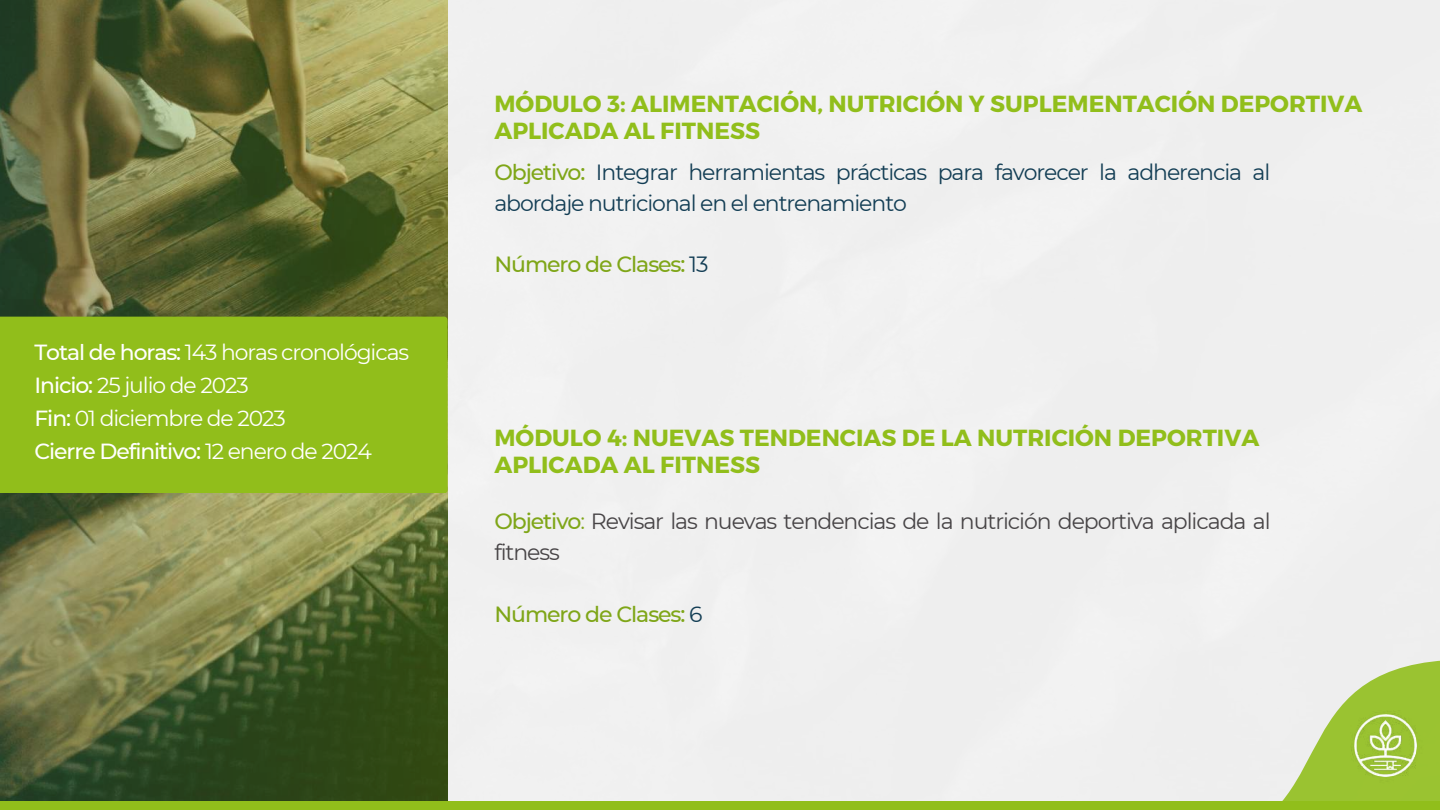
<style>
.page{position:relative;width:1440px;height:810px;background:#fff}
.page>*{position:absolute;margin:0;border:0;box-sizing:border-box;transform-origin:0 0}
.t1{font:700 23.3px/27px "Montserrat";color:#91be1b}
.t2{font:22px/30.7px "Montserrat";letter-spacing:-.05em;color:#123d54}
.t3{font:22px/30.7px "Montserrat";letter-spacing:-.05em;color:#474446}
.t4{font:500 22px "Montserrat";letter-spacing:-.05em;color:#7fa618}
.t5{font:21.9px/33px "Montserrat";letter-spacing:-.05em;color:#fffffe}
.s1{font-weight:500}
.s2{font-weight:500;color:#7fa618}
.s3{font-weight:400;color:#123d54}
.s4{color:#7fa618}
</style>
<div class="page">
<div style="left:448px;top:0;width:992px;height:802px;background:#f0f0f0"></div>
<svg style="left:0;top:0;width:448px;height:802px;background:#656e3b"></svg>
<svg style="left:1133px;top:660px;width:307px;height:142px"></svg>
<img style="left:1343px;top:704px;width:84px;height:83px">
<div style="left:0;top:802px;width:1440px;height:8px;background:#91be1b"></div>
<div style="left:0;top:317px;width:448px;height:176px;background:#91be1b"></div>
<p class="t5" style="left:35px;top:335px;width:376px"><span class="s1">Total de horas:</span> 143 horas cronológicas<br><span class="s1">Inicio:</span> 25 julio de 2023<br><span class="s1">Fin:</span> 01 diciembre de 2023<br><span class="s1">Cierre Definitivo:</span> 12 enero de 2024</p>
<p class="t1" style="left:494px;top:91px;width:870px">MÓDULO 3: ALIMENTACIÓN, NUTRICIÓN Y SUPLEMENTACIÓN DEPORTIVA<br>APLICADA AL FITNESS</p>
<p class="t2" style="left:494px;top:156px;width:778px"><span class="s2">Objetivo:</span> Integrar herramientas prácticas para favorecer la adherencia al abordaje nutricional en el entrenamiento</p>
<p class="t4" style="left:494px;top:249px;width:216px">Número de Clases: <span class="s3">13</span></p>
<p class="t1" style="left:494px;top:425px;width:766px">MÓDULO 4: NUEVAS TENDENCIAS DE LA NUTRICIÓN DEPORTIVA<br>APLICADA AL FITNESS</p>
<p class="t3" style="left:494px;top:506px;width:778px"><span class="s2">Objetivo</span><span class="s4">:</span> Revisar las nuevas tendencias de la nutrición deportiva aplicada al fitness</p>
<p class="t4" style="left:494px;top:599px;width:210px">Número de Clases: <span class="s3">6</span></p>
</div>
